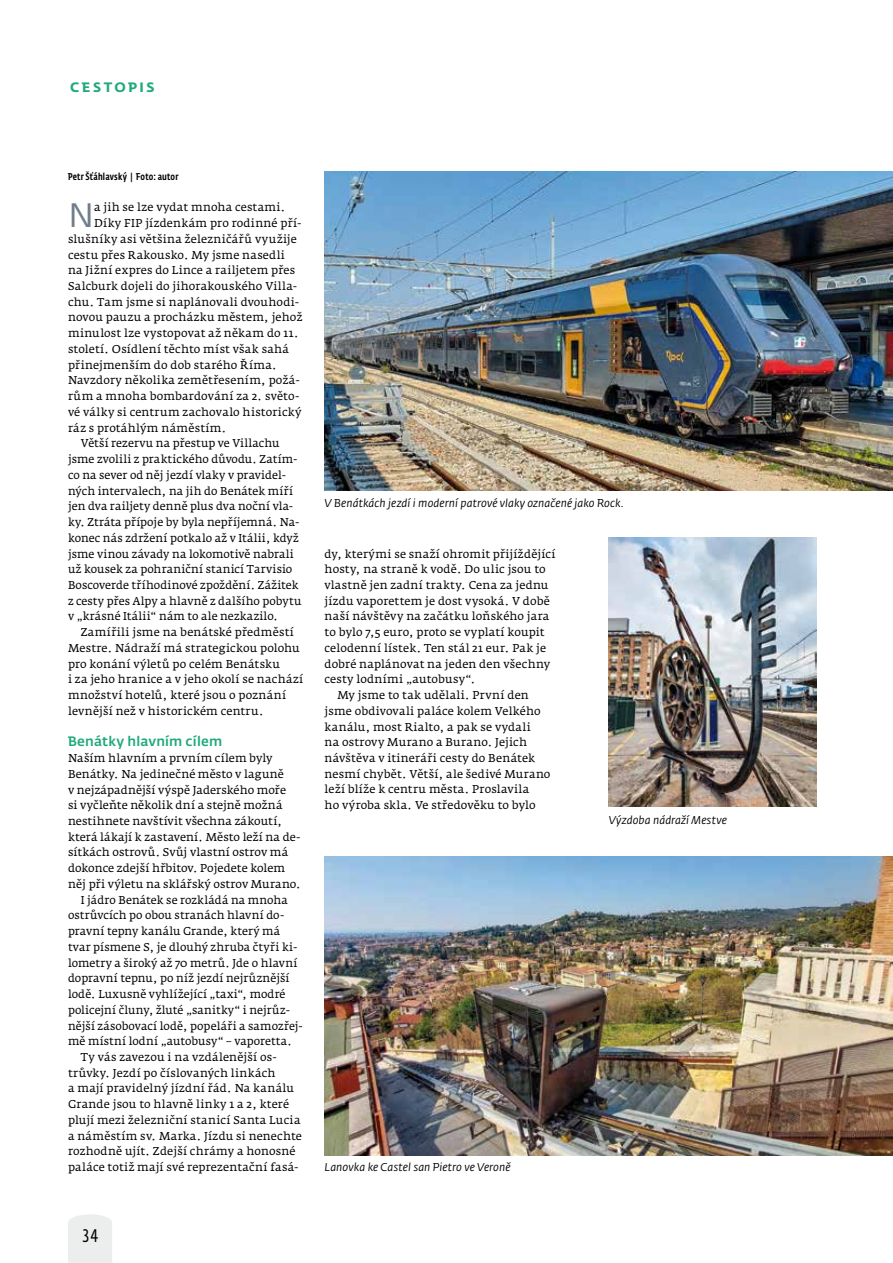
<style>
.page{position:relative;width:893px;height:1263px;background:#fff}
.page>*{position:absolute;margin:0;border:0;box-sizing:border-box;transform-origin:0 0}
.t1{font:33.45px "CD Fedra";color:#707e8c}
.t2{font:18px "CD Fedra Cond Pro";color:#000}
.t3{font:500 13.5px "CD Fedra";letter-spacing:.01em;color:#20a97d}
.t4{font:700 13.5px "CD Fedra";letter-spacing:.185em;color:#20a97d}
.t5{font:11.25px "Fedra Serif A Pro";letter-spacing:.015em;color:#000}
.t6{font:italic 11.25px "CD Fedra";letter-spacing:.01em;color:#000}
.t7{font:500 9.75px "CD Fedra Cond Pro";letter-spacing:.02em;color:#000}
</style>
<div class="page">
<div style="left:68px;top:1214px;width:44px;height:49px;background:#eceded"></div>
<img style="left:325px;top:856px;width:568px;height:300px">
<img style="left:325px;top:172px;width:568px;height:319px">
<img style="left:609px;top:538px;width:207px;height:268px">
<p class="t4" style="left:70px;top:78px;width:86px">CESTOPIS</p>
<p class="t7" style="left:68px;top:171px;width:112px">Petr Šťáhlavský | Foto: autor</p>
<h1 class="t1" style="left:68px;top:196px;width:28px">N</h1>
<p class="t5" style="left:94px;top:201px;width:193px">a jih se lze vydat mnoha cestami.</p>
<p class="t5" style="left:94px;top:217px;width:209px">Díky FIP jízdenkám pro rodinné pří-</p>
<p class="t5" style="left:68px;top:232px;width:230px">slušníky asi většina železničářů využije</p>
<p class="t5" style="left:68px;top:248px;width:219px">cestu přes Rakousko. My jsme nasedli</p>
<p class="t5" style="left:68px;top:264px;width:229px">na Jižní expres do Lince a railjetem přes</p>
<p class="t5" style="left:68px;top:279px;width:231px">Salcburk dojeli do jihorakouského Villa-</p>
<p class="t5" style="left:68px;top:295px;width:233px">chu. Tam jsme si naplánovali dvouhodi-</p>
<p class="t5" style="left:68px;top:311px;width:236px">novou pauzu a procházku městem, jehož</p>
<p class="t5" style="left:68px;top:327px;width:232px">minulost lze vystopovat až někam do 11.</p>
<p class="t5" style="left:68px;top:342px;width:223px">století. Osídlení těchto míst však sahá</p>
<p class="t5" style="left:68px;top:358px;width:210px">přinejmenším do dob starého Říma.</p>
<p class="t5" style="left:68px;top:374px;width:233px">Navzdory několika zemětřesením, požá-</p>
<p class="t5" style="left:68px;top:390px;width:233px">rům a mnoha bombardování za 2. světo-</p>
<p class="t5" style="left:68px;top:405px;width:235px">vé války si centrum zachovalo historický</p>
<p class="t5" style="left:68px;top:421px;width:160px">ráz s protáhlým náměstím.</p>
<p class="t5" style="left:81px;top:437px;width:200px">Větší rezervu na přestup ve Villachu</p>
<p class="t5" style="left:68px;top:453px;width:231px">jsme zvolili z praktického důvodu. Zatím-</p>
<p class="t5" style="left:68px;top:468px;width:220px">co na sever od něj jezdí vlaky v pravidel-</p>
<p class="t5" style="left:68px;top:484px;width:227px">ných intervalech, na jih do Benátek míří</p>
<p class="t5" style="left:68px;top:500px;width:227px">jen dva railjety denně plus dva noční vla-</p>
<p class="t5" style="left:68px;top:516px;width:233px">ky. Ztráta přípoje by byla nepříjemná. Na-</p>
<p class="t5" style="left:68px;top:531px;width:232px">konec nás zdržení potkalo až v Itálii, když</p>
<p class="t5" style="left:68px;top:547px;width:227px">jsme vinou závady na lokomotivě nabrali</p>
<p class="t5" style="left:68px;top:563px;width:226px">už kousek za pohraniční stanicí Tarvisio</p>
<p class="t5" style="left:68px;top:578px;width:232px">Boscoverde tříhodinové zpoždění. Zážitek</p>
<p class="t5" style="left:68px;top:594px;width:235px">z cesty přes Alpy a hlavně z dalšího pobytu</p>
<p class="t5" style="left:68px;top:610px;width:212px">v „krásné Itálii“ nám to ale nezkazilo.</p>
<p class="t5" style="left:81px;top:626px;width:215px">Zamířili jsme na benátské předměstí</p>
<p class="t5" style="left:68px;top:641px;width:233px">Mestre. Nádraží má strategickou polohu</p>
<p class="t5" style="left:68px;top:657px;width:213px">pro konání výletů po celém Benátsku</p>
<p class="t5" style="left:68px;top:673px;width:237px">i za jeho hranice a v jeho okolí se nachází</p>
<p class="t5" style="left:68px;top:689px;width:220px">množství hotelů, které jsou o poznání</p>
<p class="t5" style="left:68px;top:704px;width:197px">levnější než v historickém centru.</p>
<p class="t3" style="left:68px;top:733px;width:156px">Benátky hlavním cílem</p>
<p class="t5" style="left:68px;top:751px;width:206px">Naším hlavním a prvním cílem byly</p>
<p class="t5" style="left:68px;top:767px;width:217px">Benátky. Na jedinečné město v laguně</p>
<p class="t5" style="left:68px;top:783px;width:220px">v nejzápadnější výspě Jaderského moře</p>
<p class="t5" style="left:68px;top:799px;width:216px">si vyčleňte několik dní a stejně možná</p>
<p class="t5" style="left:68px;top:814px;width:216px">nestihnete navštívit všechna zákoutí,</p>
<p class="t5" style="left:68px;top:830px;width:234px">která lákají k zastavení. Město leží na de-</p>
<p class="t5" style="left:68px;top:846px;width:222px">sítkách ostrovů. Svůj vlastní ostrov má</p>
<p class="t5" style="left:68px;top:862px;width:219px">dokonce zdejší hřbitov. Pojedete kolem</p>
<p class="t5" style="left:68px;top:877px;width:234px">něj při výletu na sklářský ostrov Murano.</p>
<p class="t5" style="left:81px;top:893px;width:209px">I jádro Benátek se rozkládá na mnoha</p>
<p class="t5" style="left:68px;top:909px;width:218px">ostrůvcích po obou stranách hlavní do-</p>
<p class="t5" style="left:68px;top:925px;width:214px">pravní tepny kanálu Grande, který má</p>
<p class="t5" style="left:68px;top:940px;width:231px">tvar písmene S, je dlouhý zhruba čtyři ki-</p>
<p class="t5" style="left:68px;top:956px;width:231px">lometry a široký až 70 metrů. Jde o hlavní</p>
<p class="t5" style="left:68px;top:972px;width:223px">dopravní tepnu, po níž jezdí nejrůznější</p>
<p class="t5" style="left:68px;top:987px;width:219px">lodě. Luxusně vyhlížející „taxi“, modré</p>
<p class="t5" style="left:68px;top:1003px;width:224px">policejní čluny, žluté „sanitky“ i nejrůz-</p>
<p class="t5" style="left:68px;top:1019px;width:236px">nější zásobovací lodě, popeláři a samozřej-</p>
<p class="t5" style="left:68px;top:1035px;width:225px">mě místní lodní „autobusy“ – vaporetta.</p>
<p class="t5" style="left:81px;top:1050px;width:197px">Ty vás zavezou i na vzdálenější os-</p>
<p class="t5" style="left:68px;top:1066px;width:209px">trůvky. Jezdí po číslovaných linkách</p>
<p class="t5" style="left:68px;top:1082px;width:228px">a mají pravidelný jízdní řád. Na kanálu</p>
<p class="t5" style="left:68px;top:1098px;width:223px">Grande jsou to hlavně linky 1 a 2, které</p>
<p class="t5" style="left:68px;top:1113px;width:234px">plují mezi železniční stanicí Santa Lucia</p>
<p class="t5" style="left:68px;top:1129px;width:235px">a náměstím sv. Marka. Jízdu si nenechte</p>
<p class="t5" style="left:68px;top:1145px;width:229px">rozhodně ujít. Zdejší chrámy a honosné</p>
<p class="t5" style="left:68px;top:1160px;width:232px">paláce totiž mají své reprezentační fasá-</p>
<p class="t6" style="left:325px;top:497px;width:301px">V Benátkách jezdí i moderní patrové vlaky označené jako Rock.</p>
<p class="t5" style="left:325px;top:547px;width:232px">dy, kterými se snaží ohromit přijíždějící</p>
<p class="t5" style="left:325px;top:563px;width:223px">hosty, na straně k vodě. Do ulic jsou to</p>
<p class="t5" style="left:325px;top:578px;width:226px">vlastně jen zadní trakty. Cena za jednu</p>
<p class="t5" style="left:325px;top:594px;width:227px">jízdu vaporettem je dost vysoká. V době</p>
<p class="t5" style="left:325px;top:610px;width:226px">naší návštěvy na začátku loňského jara</p>
<p class="t5" style="left:325px;top:626px;width:221px">to bylo 7,5 euro, proto se vyplatí koupit</p>
<p class="t5" style="left:325px;top:641px;width:223px">celodenní lístek. Ten stál 21 eur. Pak je</p>
<p class="t5" style="left:325px;top:657px;width:227px">dobré naplánovat na jeden den všechny</p>
<p class="t5" style="left:325px;top:673px;width:152px">cesty lodními „autobusy“.</p>
<p class="t5" style="left:337px;top:689px;width:193px">My jsme to tak udělali. První den</p>
<p class="t5" style="left:325px;top:704px;width:218px">jsme obdivovali paláce kolem Velkého</p>
<p class="t5" style="left:325px;top:720px;width:208px">kanálu, most Rialto, a pak se vydali</p>
<p class="t5" style="left:325px;top:736px;width:204px">na ostrovy Murano a Burano. Jejich</p>
<p class="t5" style="left:325px;top:751px;width:212px">návštěva v itineráři cesty do Benátek</p>
<p class="t5" style="left:325px;top:767px;width:227px">nesmí chybět. Větší, ale šedivé Murano</p>
<p class="t5" style="left:325px;top:783px;width:206px">leží blíže k centru města. Proslavila</p>
<p class="t5" style="left:325px;top:799px;width:213px">ho výroba skla. Ve středověku to bylo</p>
<p class="t6" style="left:609px;top:814px;width:119px">Výzdoba nádraží Mestve</p>
<p class="t6" style="left:325px;top:1160px;width:187px">Lanovka ke Castel san Pietro ve Veroně</p>
<h2 class="t2" style="left:82px;top:1226px;width:18px">34</h2>
</div>
